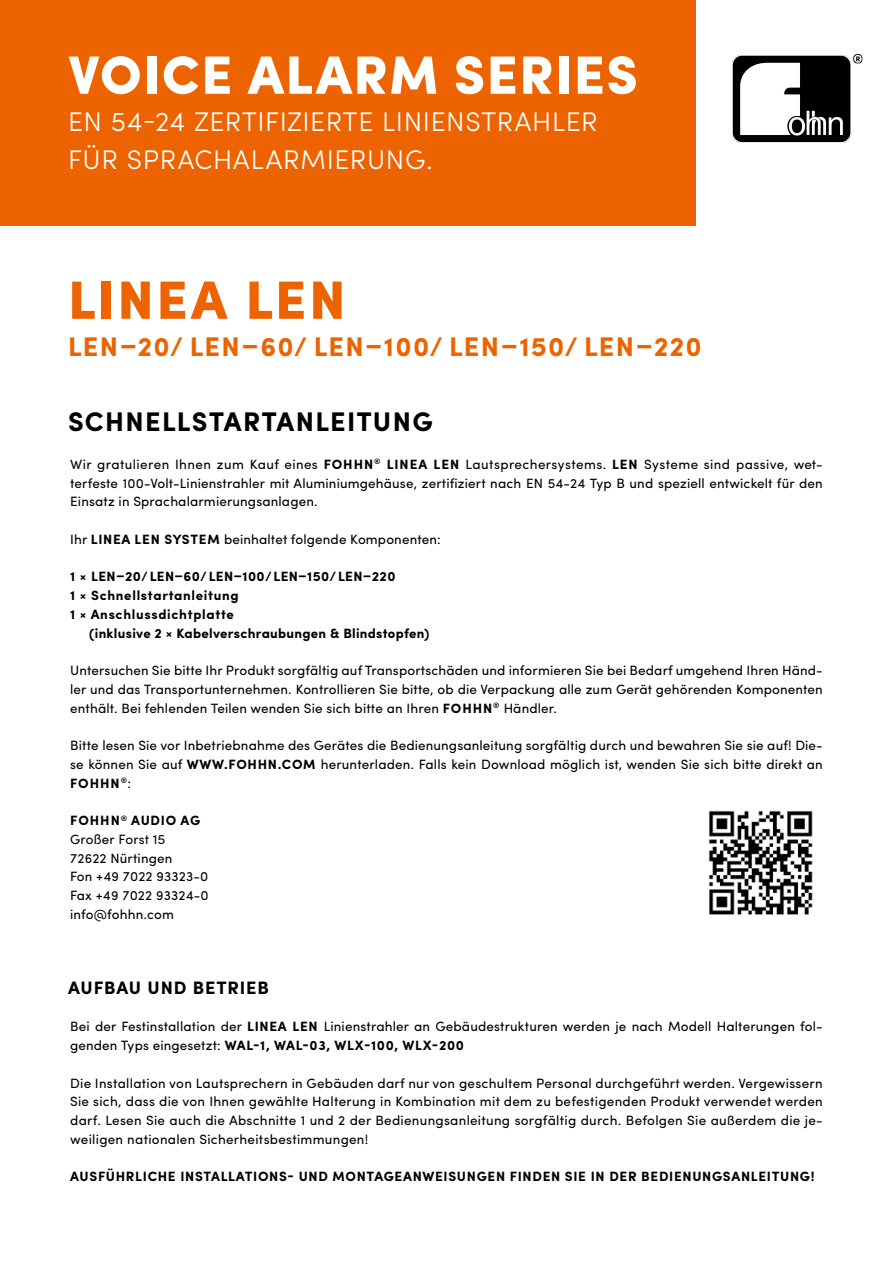
<style>
.page{position:relative;width:893px;height:1263px;background:#fff}
.page>*{position:absolute;margin:0;border:0;box-sizing:border-box;transform-origin:0 0}
.t1{font:900 54px "Sofia Pro";letter-spacing:.025em;color:#fff}
.t2{font:900 54px "Sofia Pro";letter-spacing:.045em;color:#ec6300}
.t3{font:300 27px/37.5px "Sofia Pro";letter-spacing:.02em;color:#fff}
.t4{font:700 27px "Sofia Pro";letter-spacing:.045em;color:#ec6300}
.t5{font:700 27px "Sofia Pro";letter-spacing:.05em;color:#000}
.t6{font:700 18px "Sofia Pro";letter-spacing:.05em;color:#000}
.t7{font:13.5px/18.8px "Sofia Pro";letter-spacing:.01em;color:#000;text-align:justify}
.t8{font:700 13.5px/18.8px "Sofia Pro";letter-spacing:.05em;color:#000}
.t9{font:700 13.5px "Sofia Pro";letter-spacing:.02em;color:#000}
.s1{font-weight:700}
</style>
<div class="page">
<div style="left:0;top:0;width:696px;height:225px;background:#ec6300"></div>
<img style="left:709px;top:810px;width:104px;height:105px">
<img style="left:732px;top:54px;width:131px;height:89px">
<h1 class="t1" style="left:68px;top:32px;width:571px">VOICE ALARM SERIES</h1>
<h2 class="t3" style="left:68px;top:101px;width:531px">EN 54-24 ZERTIFIZIERTE LINIENSTRAHLER<br>FÜR SPRACHALARMIERUNG.</h2>
<h1 class="t2" style="left:68px;top:257px;width:279px">LINEA LEN</h1>
<h2 class="t4" style="left:68px;top:326px;width:635px">LEN–20/ LEN–60/ LEN–100/ LEN–150/ LEN–220</h2>
<h2 class="t5" style="left:68px;top:401px;width:366px">SCHNELLSTARTANLEITUNG</h2>
<p class="t7" style="left:70px;top:454px;width:754px">Wir gratulieren Ihnen zum Kauf eines <span class="s1">FOHHN</span><sup>®</sup> <span class="s1">LINEA LEN</span> Lautsprechersystems. <span class="s1">LEN</span> Systeme sind passive, wet&shy;terfeste 100-Volt-Linienstrahler mit Aluminiumgehäuse, zertifiziert nach EN 54-24 Typ B und speziell entwickelt für den Einsatz in Sprachalarmierungsanlagen.</p>
<p class="t7" style="left:70px;top:529px;width:372px">Ihr <span class="s1">LINEA LEN SYSTEM</span> beinhaltet folgende Komponenten:</p>
<p class="t8" style="left:70px;top:566px;width:327px">1 × LEN–20/LEN–60/LEN–100/LEN–150/LEN–220<br>1 × Schnellstartanleitung<br>1 × Anschlussdichtplatte</p>
<p class="t9" style="left:89px;top:622px;width:342px">(inklusive 2 × Kabelverschraubungen &amp; Blindstopfen)</p>
<p class="t7" style="left:70px;top:660px;width:754px">Untersuchen Sie bitte Ihr Produkt sorgfältig auf Transportschäden und informieren Sie bei Bedarf umgehend Ihren Händ&shy;ler und das Transportunternehmen. Kontrollieren Sie bitte, ob die Verpackung alle zum Gerät gehörenden Komponenten enthält. Bei fehlenden Teilen wenden Sie sich bitte an Ihren <span class="s1">FOHHN</span><sup>®</sup> Händler.</p>
<p class="t7" style="left:70px;top:735px;width:754px">Bitte lesen Sie vor Inbetriebnahme des Gerätes die Bedienungsanleitung sorgfältig durch und bewahren Sie sie auf! Die&shy;se können Sie auf <span class="s1">WWW.FOHHN.COM</span> herunterladen. Falls kein Download möglich ist, wenden Sie sich bitte direkt an <span class="s1">FOHHN</span><sup>®</sup>:</p>
<p class="t7" style="left:70px;top:810px;width:140px;text-align:left"><span class="s1">FOHHN</span><sup>®</sup> <span class="s1">AUDIO AG<br></span>Großer Forst 15<br>72622 Nürtingen<br>Fon +49 7022 93323-0<br>Fax +49 7022 93324-0 info@fohhn.com</p>
<h3 class="t6" style="left:68px;top:974px;width:203px">AUFBAU UND BETRIEB</h3>
<p class="t7" style="left:70px;top:1016px;width:754px">Bei der Festinstallation der <span class="s1">LINEA LEN</span> Linienstrahler an Gebäudestrukturen werden je nach Modell Halterungen fol&shy;genden Typs eingesetzt: <span class="s1">WAL-1, WAL-03, WLX-100, WLX-200</span></p>
<p class="t7" style="left:70px;top:1072px;width:754px">Die Installation von Lautsprechern in Gebäuden darf nur von geschultem Personal durchgeführt werden. Vergewissern Sie sich, dass die von Ihnen gewählte Halterung in Kombination mit dem zu befestigenden Produkt verwendet werden darf. Lesen Sie auch die Abschnitte 1 und 2 der Bedienungsanleitung sorgfältig durch. Befolgen Sie außerdem die je&shy;weiligen nationalen Sicherheitsbestimmungen!</p>
<p class="t8" style="left:70px;top:1166px;width:746px">AUSFÜHRLICHE INSTALLATIONS- UND MONTAGEANWEISUNGEN FINDEN SIE IN DER BEDIENUNGSANLEITUNG!</p>
</div>
